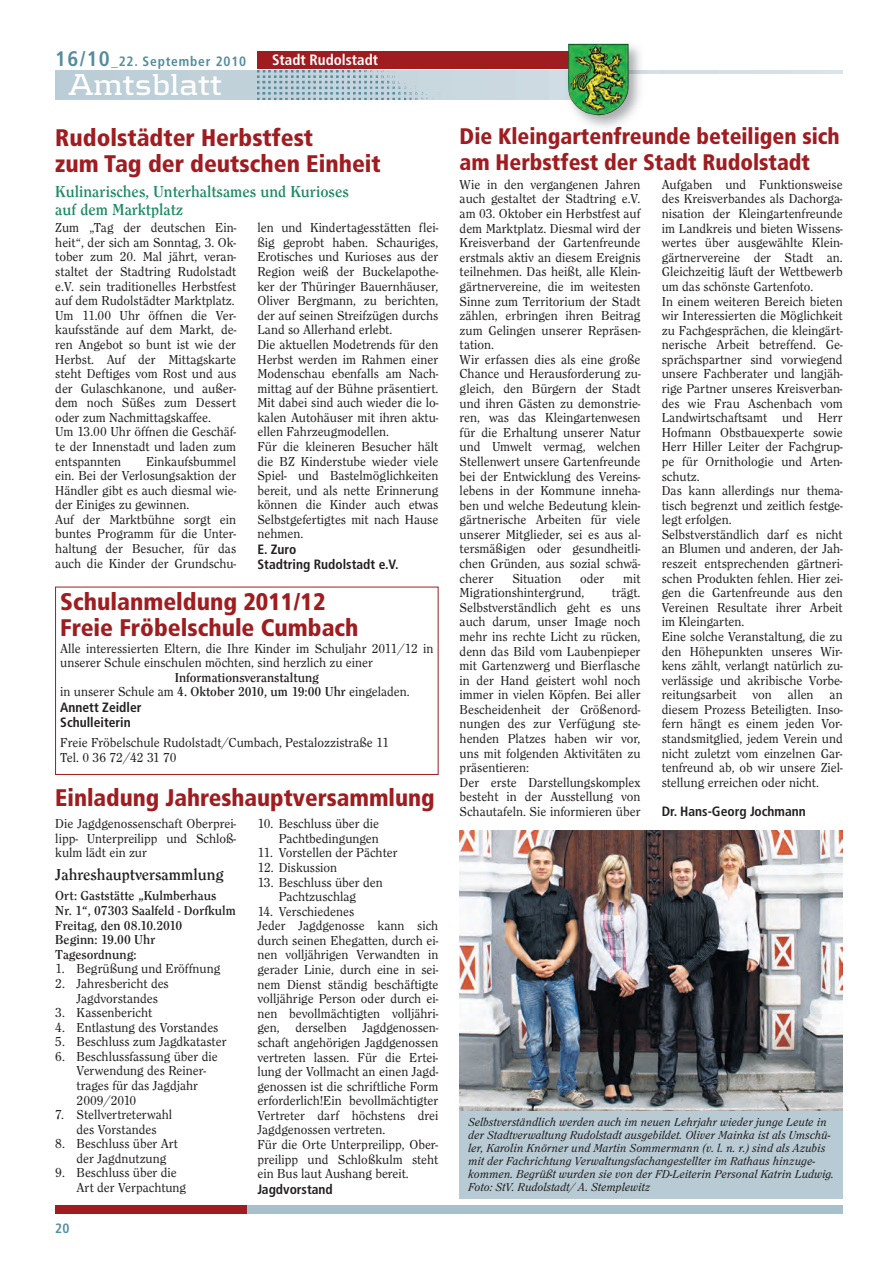
<style>
.page{position:relative;width:881px;height:1263px;background:#fff}
.page>*{position:absolute;margin:0;border:0;box-sizing:border-box;transform-origin:0 0}
.t1{font:700 31.5px "Kontrapunkt";color:#fff}
.t2{font:900 condensed 24px/26px "Frutiger";color:#9f1d20}
.t3{font:900 condensed 22.5px/25.5px "Frutiger";color:#9f1d20}
.t4{font:700 16.5px/17.9px "Clearface Itc T";color:#1c8a62}
.t5{font:700 16.5px "Clearface Itc T";color:#231f20}
.t6{font:700 condensed 15px "Frutiger";color:#fff}
.t7{font:13.5px/14.5px "Clearface Itc T";color:#231f20}
.t8{font:700 13.5px/14.5px "Clearface Itc T";color:#231f20}
.t9{font:700 condensed 13.5px/14.5px "Frutiger";color:#231f20}
.t10{font:700 condensed 13.5px "Frutiger";letter-spacing:.06em;color:#548c9e}
.t11{font:italic 12px/12.9px "Clearface Itc T";color:#231f20}
.s1{font-size:21px}
.s2{font-weight:400}
</style>
<div class="page">
<div style="left:236px;top:1205px;width:606px;height:9px;background:#a8c0cb"></div>
<div style="left:55px;top:1205px;width:192px;height:9px;background:#9f1d20"></div>
<svg style="left:55px;top:70px;width:787px;height:30px;background:#c3d3db"></svg>
<img style="left:257px;top:70px;width:202px;height:30px">
<div style="left:257px;top:51px;width:346px;height:17px;background:#9f1d20"></div>
<div style="left:618px;top:74px;width:224px;height:28px;background:#fff"></div>
<img style="left:578px;top:102px;width:60px;height:25px">
<img style="left:548px;top:43px;width:111px;height:31px">
<img style="left:548px;top:74px;width:19px;height:26px">
<img style="left:548px;top:51px;width:19px;height:17px">
<img style="left:628px;top:74px;width:12px;height:28px">
<img style="left:567px;top:44px;width:61px;height:71px">
<div style="left:459px;top:1095px;width:383px;height:104px;background:#b8cbd4"></div>
<div style="left:55px;top:587px;width:383px;height:188px;border:1px solid #9f1d20"></div>
<img style="left:459px;top:830px;width:383px;height:280px">
<p class="t10" style="left:55px;top:56px;width:192px"><span class="s1">16/10</span>_22. September 2010</p>
<p class="t6" style="left:272px;top:53px;width:107px">Stadt Rudolstadt</p>
<h1 class="t1" style="left:69px;top:74px;width:155px">Amtsblatt</h1>
<h2 class="t2" style="left:55px;top:126px;width:327px">Rudolstädter Herbstfest<br>zum Tag der deutschen Einheit</h2>
<p class="t4" style="left:55px;top:182px;width:295px">Kulinarisches, Unterhaltsames und Kurioses auf dem Marktplatz</p>
<p class="t7" style="left:55px;top:220px;width:182px">Zum „Tag der deutschen Ein&shy;heit“, der sich am Sonntag, 3. Ok&shy;tober zum 20. Mal jährt, veran&shy;staltet der Stadtring Rudolstadt e.V. sein traditionelles Herbstfest auf dem Rudolstädter Marktplatz.<br>Um 11.00 Uhr öffnen die Ver&shy;kaufsstände auf dem Markt, de&shy;ren Angebot so bunt ist wie der<br>Herbst. Auf der Mittagskarte steht Deftiges vom Rost und aus der Gulaschkanone, und außer&shy;dem noch Süßes zum Dessert oder zum Nachmittagskaffee.<br>Um 13.00 Uhr öffnen die Geschäf&shy;te der Innenstadt und laden zum entspannten</p>
<p class="t7" style="left:257px;top:220px;width:182px">len und Kindertagesstätten flei&shy;ßig geprobt haben. Schauriges,<br>Erotisches und Kurioses aus der<br>Region weiß der Buckelapothe&shy;ker der Thüringer Bauernhäuser,<br>Oliver Bergmann, zu berichten, der auf seinen Streifzügen durchs<br>Land so Allerhand erlebt.<br>Die aktuellen Modetrends für den<br>Herbst werden im Rahmen einer<br>Modenschau ebenfalls am Nach&shy;mittag auf der Bühne präsentiert.<br>Mit dabei sind auch wieder die lo&shy;kalen Autohäuser mit ihren aktu&shy;ellen Fahrzeugmodellen.<br>Für die kleineren Besucher hält die BZ Kinderstube wieder viele<br>Spiel- und Bastelmöglichkeiten bereit, und als nette Erinnerung können die Kinder auch etwas<br>Selbstgefertigtes mit nach Hause nehmen.</p>
<p class="t9" style="left:257px;top:543px;width:142px">E. Zuro<br>Stadtring Rudolstadt e.V.</p>
<p class="t7" style="left:55px;top:454px;width:182px;text-indent:91px">Einkaufsbummel ein. Bei der Verlosungsaktion der<br>Händler gibt es auch diesmal wie&shy;der Einiges zu gewinnen.<br>Auf der Marktbühne sorgt ein buntes Programm für die Unter&shy;haltung der Besucher, für das auch die Kinder der Grundschu-</p>
<h2 class="t2" style="left:60px;top:590px;width:300px">Schulanmeldung 2011/12<br>Freie Fröbelschule Cumbach</h2>
<p class="t7" style="left:60px;top:641px;width:374px">Alle interessierten Eltern, die Ihre Kinder im Schuljahr 2011/12 in unserer Schule einschulen möchten, sind herzlich zu einer</p>
<p class="t8" style="left:60px;top:670px;width:351px;text-indent:114px">Informationsveranstaltung<br><span class="s2">in unserer Schule am</span> 4. Oktober 2010, um 19:00 Uhr <span class="s2">eingeladen.</span></p>
<p class="t9" style="left:60px;top:701px;width:83px">Annett Zeidler<br>Schulleiterin</p>
<p class="t7" style="left:60px;top:735px;width:330px">Freie Fröbelschule Rudolstadt/Cumbach, Pestalozzistraße 11<br>Tel. 0 36 72/42 31 70</p>
<h2 class="t2" style="left:55px;top:786px;width:381px">Einladung Jahreshauptversammlung</h2>
<p class="t7" style="left:55px;top:816px;width:182px;text-align:justify">Die Jagdgenossenschaft Oberprei&shy;lipp- Unterpreilipp und Schloß&shy;kulm lädt ein zur</p>
<p class="t5" style="left:55px;top:865px;width:170px">Jahreshauptversammlung</p>
<p class="t8" style="left:55px;top:888px;width:182px">Ort: Gaststätte „Kulmberhaus<br>Nr. 1“, 07303 Saalfeld - Dorfkulm<br>Freitag, den 08.10.2010<br>Beginn: 19.00 Uhr<br>Tagesordnung:</p>
<p class="t7" style="left:55px;top:961px;width:166px">1. Begrüßung und Eröffnung</p>
<p class="t7" style="left:77px;top:976px;width:94px;text-indent:-21px">2. Jahresbericht des<br>Jagdvorstandes</p>
<p class="t7" style="left:55px;top:1005px;width:98px">3. Kassenbericht</p>
<p class="t7" style="left:55px;top:1020px;width:164px">4. Entlastung des Vorstandes</p>
<p class="t7" style="left:55px;top:1034px;width:173px">5. Beschluss zum Jagdkataster</p>
<p class="t7" style="left:77px;top:1049px;width:142px;text-indent:-21px">6. Beschlussfassung über die<br>Verwendung des Reiner&shy;trages für das Jagdjahr<br>2009/2010</p>
<p class="t7" style="left:55px;top:1107px;width:118px;text-align:center">7. Stellvertreterwahl des Vorstandes</p>
<p class="t7" style="left:77px;top:1136px;width:103px;text-indent:-21px">8. Beschluss über Art der Jagdnutzung</p>
<p class="t7" style="left:77px;top:1165px;width:111px;text-indent:-21px">9. Beschluss über die<br>Art der Verpachtung</p>
<p class="t7" style="left:257px;top:816px;width:123px;text-align:right">10. Beschluss über die<br>Pachtbedingungen</p>
<p class="t7" style="left:257px;top:845px;width:141px">11. Vorstellen der Pächter</p>
<p class="t7" style="left:257px;top:860px;width:81px">12. Diskussion</p>
<p class="t7" style="left:257px;top:875px;width:127px;text-align:center">13. Beschluss über den<br>Pachtzuschlag</p>
<p class="t7" style="left:257px;top:904px;width:182px">14. Verschiedenes<br>Jeder Jagdgenosse kann sich durch seinen Ehegatten, durch ei&shy;nen volljährigen Verwandten in gerader Linie, durch eine in sei&shy;nem Dienst ständig beschäftigte volljährige Person oder durch ei&shy;nen bevollmächtigten volljähri&shy;gen, derselben Jagdgenossen&shy;schaft angehörigen Jagdgenossen vertreten lassen. Für die Ertei&shy;lung der Vollmacht an einen Jagd&shy;genossen ist die schriftliche Form erforderlich!Ein bevollmächtigter<br>Vertreter darf höchstens drei<br>Jagdgenossen vertreten.<br>Für die Orte Unterpreilipp, Ober&shy;preilipp und Schloßkulm steht ein Bus laut Aushang bereit.</p>
<p class="t9" style="left:257px;top:1183px;width:77px">Jagdvorstand</p>
<p class="t10" style="left:55px;top:1222px;width:16px">20</p>
<h3 class="t3" style="left:459px;top:126px;width:381px">Die Kleingartenfreunde beteiligen sich am Herbstfest der Stadt Rudolstadt</h3>
<p class="t7" style="left:459px;top:177px;width:182px">Wie in den vergangenen Jahren auch gestaltet der Stadtring e.V. am 03. Oktober ein Herbstfest auf dem Marktplatz. Diesmal wird der<br>Kreisverband der Gartenfreunde erstmals aktiv an diesem Ereignis teilnehmen. Das heißt, alle Klein&shy;gärtnervereine, die im weitesten<br>Sinne zum Territorium der Stadt zählen, erbringen ihren Beitrag zum Gelingen unserer Repräsen&shy;tation.<br>Wir erfassen dies als eine große<br>Chance und Herausforderung zu&shy;gleich, den Bürgern der Stadt und ihren Gästen zu demonstrie&shy;ren, was das Kleingartenwesen für die Erhaltung unserer Natur und Umwelt vermag, welchen<br>Stellenwert unsere Gartenfreunde bei der Entwicklung des Vereins&shy;lebens in der Kommune inneha&shy;ben und welche Bedeutung klein&shy;gärtnerische Arbeiten für viele unserer Mitglieder, sei es aus al&shy;tersmäßigen oder gesundheitli&shy;chen Gründen, aus sozial schwä&shy;cherer</p>
<p class="t7" style="left:661px;top:177px;width:182px">Aufgaben und Funktionsweise des Kreisverbandes als Dachorga&shy;nisation der Kleingartenfreunde im Landkreis und bieten Wissens&shy;wertes über ausgewählte Klein&shy;gärtnervereine der Stadt an.<br>Gleichzeitig läuft der Wettbewerb um das schönste Gartenfoto.<br>In einem weiteren Bereich bieten wir Interessierten die Möglichkeit zu Fachgesprächen, die kleingärt&shy;nerische Arbeit betreffend. Ge&shy;sprächspartner sind vorwiegend unsere Fachberater und langjäh&shy;rige Partner unseres Kreisverban&shy;des wie Frau Aschenbach vom<br>Landwirtschaftsamt und Herr<br>Hofmann Obstbauexperte sowie<br>Herr Hiller Leiter der Fachgrup&shy;pe für Ornithologie und Arten&shy;schutz.<br>Das kann allerdings nur thema&shy;tisch begrenzt und zeitlich festge&shy;legt erfolgen.<br>Selbstverständlich darf es nicht an Blumen und anderen, der Jah&shy;reszeit entsprechenden gärtneri&shy;schen Produkten fehlen. Hier zei&shy;gen die Gartenfreunde aus den<br>Vereinen Resultate ihrer Arbeit im Kleingarten.<br>Eine solche Veranstaltung, die zu den Höhepunkten unseres Wir&shy;kens zählt, verlangt natürlich zu&shy;verlässige und akribische Vorbe&shy;reitungsarbeit von allen an diesem Prozess Beteiligten. Inso&shy;fern hängt es einem jeden Vor&shy;standsmitglied, jedem Verein und nicht zuletzt vom einzelnen Gar&shy;tenfreund ab, ob wir unsere Ziel&shy;stellung erreichen oder nicht.</p>
<p class="t9" style="left:661px;top:805px;width:145px">Dr. Hans-Georg Jochmann</p>
<p class="t7" style="left:512px;top:571px;width:51px">Situation</p>
<p class="t7" style="left:580px;top:571px;width:26px">oder</p>
<p class="t7" style="left:623px;top:571px;width:19px">mit</p>
<p class="t7" style="left:459px;top:585px;width:126px">Migrationshintergrund,</p>
<p class="t7" style="left:459px;top:585px;width:182px;text-indent:152px">trägt.<br>Selbstverständlich geht es uns auch darum, unser Image noch mehr ins rechte Licht zu rücken, denn das Bild vom Laubenpieper mit Gartenzwerg und Bierflasche in der Hand geistert wohl noch immer in vielen Köpfen. Bei aller<br>Bescheidenheit der Größenord&shy;nungen des zur Verfügung ste&shy;henden Platzes haben wir vor, uns mit folgenden Aktivitäten zu präsentieren:<br>Der erste Darstellungskomplex besteht in der Ausstellung von<br>Schautafeln. Sie informieren über</p>
<p class="t11" style="left:468px;top:1116px;width:367px">Selbstverständlich werden auch im neuen Lehrjahr wieder junge Leute in der Stadtverwaltung Rudolstadt ausgebildet. Oliver Mainka ist als Umschü&shy;ler, Karolin Knörner und Martin Sommermann (v. l. n. r.) sind als Azubis mit der Fachrichtung Verwaltungsfachangestellter im Rathaus hinzuge&shy;kommen. Begrüßt wurden sie von der FD-Leiterin Personal Katrin Ludwig.<br>Foto: StV. Rudolstadt/ A. Stemplewitz</p>
</div>
